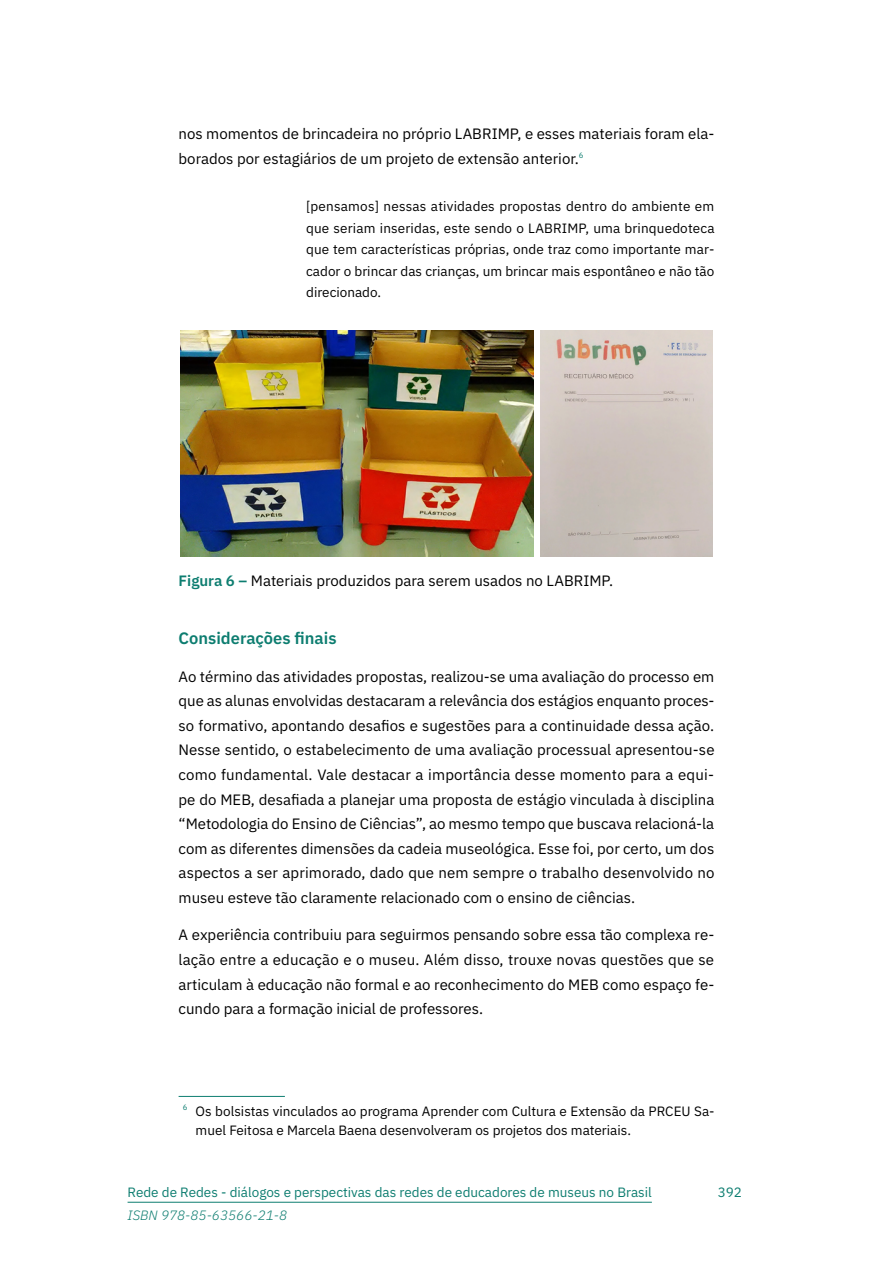
<style>
.page{position:relative;width:893px;height:1263px;background:#fff}
.page>*{position:absolute;margin:0;border:0;box-sizing:border-box;transform-origin:0 0}
.t1{font:600 16.5px "IBM Plex Sans";color:#0d7d70}
.t2{font:15px/24.6px "IBM Plex Sans";color:#000;text-align:justify}
.t3{font:13.5px/21.6px "IBM Plex Sans";color:#000;text-align:justify}
.t4{font:13.5px "IBM Plex Sans";color:#0d7d70}
.t5{font:italic 300 13.5px "IBM Plex Sans";color:#0d7d70}
.s1{font-weight:600;color:#0d7d70}
</style>
<div class="page">
<hr style="left:128px;top:1202px;width:524px;height:1px;background:#0d7d70">
<img style="left:540px;top:330px;width:172px;height:227px">
<img style="left:181px;top:330px;width:353px;height:227px">
<hr style="left:179px;top:1096px;width:106px;height:1px;background:#0d7d70">
<p class="t2" style="left:179px;top:120px;width:537px">nos momentos de brincadeira no próprio LABRIMP, e esses materiais foram ela&shy;borados por estagiários de um projeto de extensão anterior.<sup>6</sup></p>
<p class="t3" style="left:306px;top:194px;width:410px">[pensamos] nessas atividades propostas dentro do ambiente em que seriam inseridas, este sendo o LABRIMP, uma brinquedoteca que tem características próprias, onde traz como importante mar&shy;cador o brincar das crianças, um brincar mais espontâneo e não tão direcionado.</p>
<p class="t2" style="left:179px;top:567px;width:436px"><span class="s1">Figura 6 –</span> Materiais produzidos para serem usados no LABRIMP.</p>
<p class="t1" style="left:179px;top:625px;width:160px">Considerações finais</p>
<p class="t2" style="left:179px;top:663px;width:537px">Ao término das atividades propostas, realizou-se uma avaliação do processo em que as alunas envolvidas destacaram a relevância dos estágios enquanto proces&shy;so formativo, apontando desafios e sugestões para a continuidade dessa ação.<br>Nesse sentido, o estabelecimento de uma avaliação processual apresentou-se como fundamental. Vale destacar a importância desse momento para a equi&shy;pe do MEB, desafiada a planejar uma proposta de estágio vinculada à disciplina “Metodologia do Ensino de Ciências”, ao mesmo tempo que buscava relacioná-la com as diferentes dimensões da cadeia museológica. Esse foi, por certo, um dos aspectos a ser aprimorado, dado que nem sempre o trabalho desenvolvido no museu esteve tão claramente relacionado com o ensino de ciências.</p>
<p class="t2" style="left:179px;top:921px;width:537px">A experiência contribuiu para seguirmos pensando sobre essa tão complexa re&shy;lação entre a educação e o museu. Além disso, trouxe novas questões que se articulam à educação não formal e ao reconhecimento do MEB como espaço fe&shy;cundo para a formação inicial de professores.</p>
<p class="t3" style="left:196px;top:1100px;width:520px;line-height:19.5px;text-indent:-13px"><sup>6</sup> Os bolsistas vinculados ao programa Aprender com Cultura e Extensão da PRCEU Sa&shy;muel Feitosa e Marcela Baena desenvolveram os projetos dos materiais.</p>
<p class="t4" style="left:128px;top:1182px;width:526px">Rede de Redes - diálogos e perspectivas das redes de educadores de museus no Brasil</p>
<p class="t5" style="left:128px;top:1205px;width:161px">ISBN 978-85-63566-21-8</p>
<p class="t4" style="left:718px;top:1182px;width:26px">392</p>
</div>
